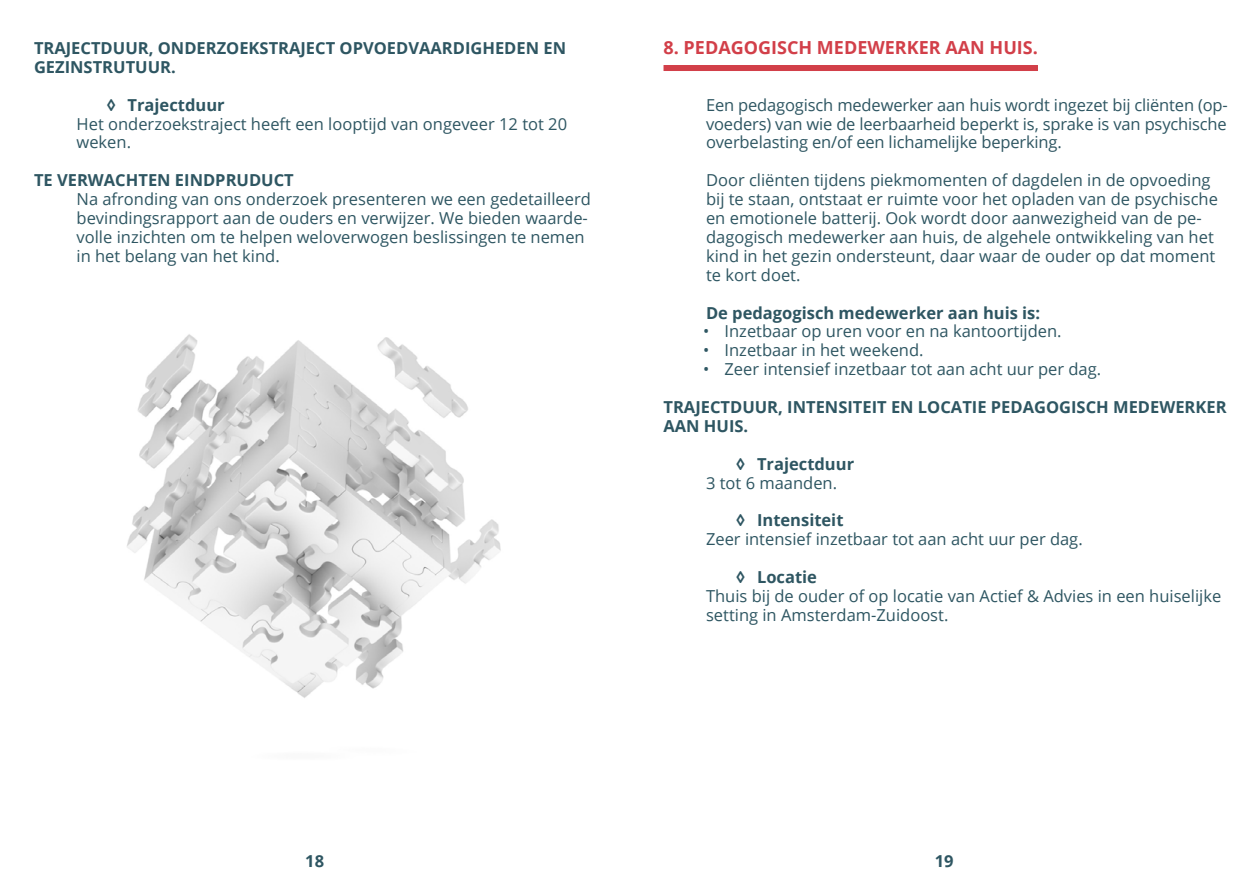
<style>
.page{position:relative;width:1259px;height:893px;background:#fff}
.page>*{position:absolute;margin:0;border:0;box-sizing:border-box;transform-origin:0 0}
.t1{font:700 18px "Open Sans";color:#d23f49}
.t2{font:16.5px/18.9px "Open Sans";color:#2e5662}
.t3{font:700 16.5px/18.9px "Open Sans";color:#2e5662}
</style>
<div class="page">
<div style="left:663px;top:65px;width:375px;height:6px;background:#d23f49"></div>
<img style="left:127px;top:334px;width:374px;height:364px">
<p class="t3" style="left:34px;top:38px;width:533px">TRAJECTDUUR, ONDERZOEKSTRAJECT OPVOEDVAARDIGHEDEN EN<br>GEZINSTRUTUUR.</p>
<p class="t3" style="left:106px;top:95px;width:120px">◊ Trajectduur</p>
<p class="t2" style="left:77px;top:114px;width:492px">Het onderzoekstraject heeft een looptijd van ongeveer 12 tot 20 weken.</p>
<p class="t3" style="left:34px;top:170px;width:261px">TE VERWACHTEN EINDPRUDUCT</p>
<p class="t2" style="left:77px;top:189px;width:516px">Na afronding van ons onderzoek presenteren we een gedetailleerd bevindingsrapport aan de ouders en verwijzer. We bieden waarde&shy;volle inzichten om te helpen weloverwogen beslissingen te nemen in het belang van het kind.</p>
<p class="t1" style="left:663px;top:35px;width:376px">8. PEDAGOGISCH MEDEWERKER AAN HUIS.</p>
<p class="t2" style="left:706px;top:95px;width:523px;text-align:justify">Een pedagogisch medewerker aan huis wordt ingezet bij cliënten (op&shy;voeders) van wie de leerbaarheid beperkt is, sprake is van psychische overbelasting en/of een lichamelijke beperking.</p>
<p class="t2" style="left:706px;top:170px;width:513px">Door cliënten tijdens piekmomenten of dagdelen in de opvoeding bij te staan, ontstaat er ruimte voor het opladen van de psychische en emotionele batterij. Ook wordt door aanwezigheid van de pe&shy;dagogisch medewerker aan huis, de algehele ontwikkeling van het kind in het gezin ondersteunt, daar waar de ouder op dat moment te kort doet.</p>
<p class="t3" style="left:706px;top:303px;width:336px">De pedagogisch medewerker aan huis is:</p>
<p class="t2" style="left:703px;top:322px;width:360px">• Inzetbaar op uren voor en na kantoortijden.</p>
<p class="t2" style="left:703px;top:340px;width:222px">• Inzetbaar in het weekend.</p>
<p class="t2" style="left:703px;top:359px;width:399px">• Zeer intensief inzetbaar tot aan acht uur per dag.</p>
<p class="t3" style="left:663px;top:397px;width:564px">TRAJECTDUUR, INTENSITEIT EN LOCATIE PEDAGOGISCH MEDEWERKER<br>AAN HUIS.</p>
<p class="t3" style="left:736px;top:454px;width:120px">◊ Trajectduur</p>
<p class="t2" style="left:706px;top:473px;width:133px">3 tot 6 maanden.</p>
<p class="t3" style="left:736px;top:511px;width:109px">◊ Intensiteit</p>
<p class="t2" style="left:706px;top:529px;width:378px">Zeer intensief inzetbaar tot aan acht uur per dag.</p>
<p class="t3" style="left:736px;top:567px;width:83px">◊ Locatie</p>
<p class="t2" style="left:706px;top:586px;width:517px">Thuis bij de ouder of op locatie van Actief &amp; Advies in een huiselijke setting in Amsterdam-Zuidoost.</p>
<p class="t3" style="left:305px;top:851px;width:20px">18</p>
<p class="t3" style="left:935px;top:851px;width:20px">19</p>
</div>
